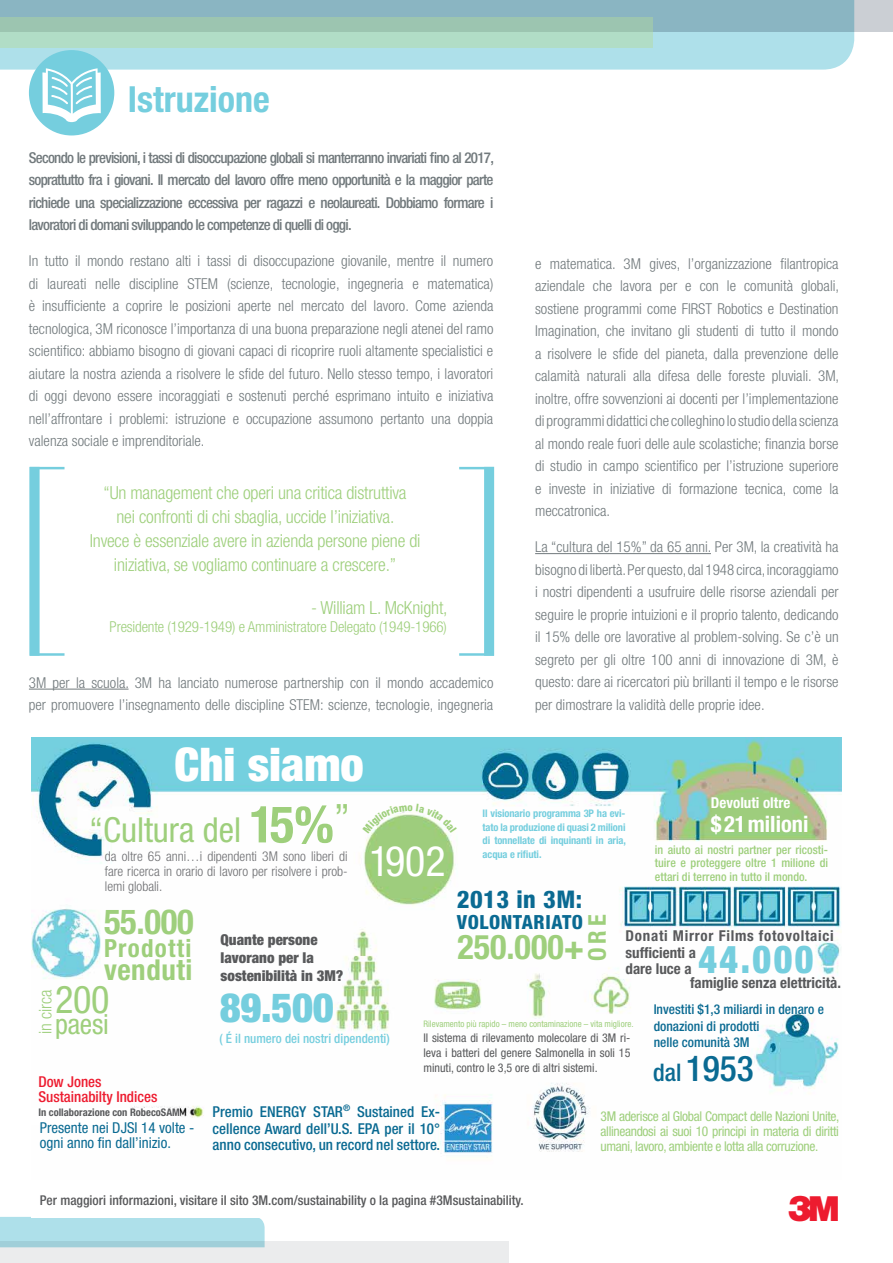
<style>
.page{position:relative;width:893px;height:1263px;background:#fff}
.page>*{position:absolute;margin:0;border:0;box-sizing:border-box;transform-origin:0 0}
.t1{font:900 condensed 46.5px "Helvetica Neue";color:#fff}
.t2{font:condensed 42px "Helvetica Neue";color:#fff}
.t3{font:900 condensed 40.5px "Helvetica Neue";color:#75cede}
.t4{font:900 condensed 38.7px "Helvetica Neue";color:#75cede;scale:.93 1}
.t5{font:condensed 38.25px "Helvetica Neue";color:#9ecf7c}
.t6{font:700 condensed 36px "Helvetica Neue";color:#75cede}
.t7{font:36px "Logo 3 M Font";color:#ed1b2f}
.t8{font:500 condensed 35.4px "Helvetica Neue";color:#0a6a92}
.t9{font:700 condensed 34.65px "Helvetica Neue";color:#9ecf7c}
.t10{font:condensed 34.5px "Helvetica Neue";color:#9ecf7c}
.t11{font:700 condensed 34.05px "Helvetica Neue";color:#9ecf7c}
.t12{font:700 condensed 28.8px "Helvetica Neue";letter-spacing:.02em;color:#9ecf7c}
.t13{font:condensed 27.9px "Helvetica Neue";letter-spacing:-.01em;color:#9ecf7c}
.t14{font:700 condensed 25.05px "Helvetica Neue";letter-spacing:.05em;color:#9ecf7c}
.t15{font:800 condensed 24.3px "Helvetica Neue";letter-spacing:.02em;color:#0a6a92}
.t16{font:700 condensed 24.3px "Helvetica Neue";color:#9ecf7c}
.t17{font:700 condensed 22.5px "Helvetica Neue";color:#fff}
.t18{font:800 condensed 19.5px "Helvetica Neue";letter-spacing:.03em;color:#0a6a92}
.t19{font:300 condensed 18px/24px "Helvetica Neue";letter-spacing:-.01em;color:#9ecf7c;text-align:center}
.t20{font:300 condensed 17.4px "Helvetica Neue";color:#9ecf7c}
.t21{font:300 condensed 15px/22.5px "Helvetica Neue";color:#71797c;text-align:justify}
.t22{font:500 condensed 15px/22.5px "Helvetica Neue";letter-spacing:-.05em;color:#71797c;text-align:justify}
.t23{font:500 condensed 15px/16.5px "Helvetica Neue";color:#0a6a92;text-align:justify}
.t24{font:300 condensed 15px "Helvetica Neue";letter-spacing:-.01em;color:#9ecf7c}
.t25{font:700 condensed 15px/16.5px "Helvetica Neue";letter-spacing:.05em;color:#58595b}
.t26{font:condensed 15px/15px "Helvetica Neue";color:#0a6a92}
.t27{font:900 condensed 15px/18px "Helvetica Neue";color:#58595b}
.t28{font:500 condensed 15px/15px "Helvetica Neue";color:#ed1b2f}
.t29{font:700 condensed 15px "Helvetica Neue";color:#58595b}
.t30{font:700 condensed 15px "Helvetica Neue";color:#fff}
.t31{font:condensed 13.5px/15px "Helvetica Neue";letter-spacing:-.025em;color:#9ecf7c;text-align:justify}
.t32{font:300 condensed 13.5px/15px "Helvetica Neue";color:#6d6e71;text-align:justify}
.t33{font:500 condensed 13.5px "Helvetica Neue";color:#58595b}
.t34{font:500 condensed 13.5px/16.5px "Helvetica Neue";color:#0a6a92}
.t35{font:500 condensed 12.9px "Helvetica Neue";color:#75cede}
.t36{font:condensed 12px/15px "Helvetica Neue";color:#58595b;text-align:justify}
.t37{font:500 condensed 12px/13.5px "Helvetica Neue";color:#9ecf7c;text-align:justify}
.t38{font:700 condensed 10.5px/13.5px "Helvetica Neue";letter-spacing:-.01em;color:#75cede;text-align:justify}
.t39{font:700 condensed 10.5px "Helvetica Neue";color:#58595b}
.t40{font:condensed 9px "Helvetica Neue";color:#9ecf7c}
.s1{font-weight:700;font-size:51px}
.s2{font-size:24.3px}
</style>
<div class="page">
<div style="left:0;top:1242px;width:508px;height:21px;background:#ebeced"></div>
<div style="left:0;top:0;width:893px;height:31px;background:#cbcfd4"></div>
<svg style="left:0;top:0;width:854px;height:70px;background:#9eccd8"></svg>
<div style="left:0;top:17px;width:653px;height:31px;background:linear-gradient(to right,#a6d1bb,#a6d1bb)"></div>
<svg style="left:0;top:1217px;width:265px;height:30px;background:#addde7"></svg>
<img style="left:31px;top:737px;width:810px;height:421px">
<hr style="left:535px;top:553px;width:176px;height:1px;background:#71797c">
<div style="left:30px;top:467px;width:36px;height:189px;border:2px solid #75cede"></div>
<div style="left:30px;top:467px;width:10px;height:189px;background:#75cede"></div>
<div style="left:458px;top:467px;width:36px;height:189px;border:2px solid #75cede"></div>
<div style="left:484px;top:467px;width:10px;height:189px;background:#75cede"></div>
<hr style="left:29px;top:689px;width:100px;height:1px;background:#71797c">
<div style="left:29px;top:50px;width:85px;height:85px;background:#75cede;border-radius:50%"></div>
<svg style="left:42px;top:68px;width:59px;height:54px"></svg>
<div style="left:12px;top:1108px;width:168px;height:17px;background:#fff"></div>
<svg style="left:363px;top:804px;width:94px;height:29px"></svg>
<h3 class="t6" style="left:128px;top:77px;width:143px">Istruzione</h3>
<p class="t22" style="left:29px;top:146px;width:466px">Secondo le previsioni, i tassi di disoccupazione globali si manterranno invariati fino al 2017, soprattutto fra i giovani. Il mercato del lavoro offre meno opportunità e la maggior parte richiede una specializzazione eccessiva per ragazzi e neolaureati. Dobbiamo formare i lavoratori di domani sviluppando le competenze di quelli di oggi.</p>
<p class="t21" style="left:29px;top:250px;width:466px">In tutto il mondo restano alti i tassi di disoccupazione giovanile, mentre il numero di laureati nelle discipline STEM (scienze, tecnologie, ingegneria e matematica) è insufficiente a coprire le posizioni aperte nel mercato del lavoro. Come azienda tecnologica, 3M riconosce l’importanza di una buona preparazione negli atenei del ramo scientifico: abbiamo bisogno di giovani capaci di ricoprire ruoli altamente specialistici e aiutare la nostra azienda a risolvere le sfide del futuro. Nello stesso tempo, i lavoratori di oggi devono essere incoraggiati e sostenuti perché esprimano intuito e iniziativa nell’affrontare i problemi: istruzione e occupazione assumono pertanto una doppia valenza sociale e imprenditoriale.</p>
<p class="t21" style="left:535px;top:252px;width:306px">e matematica. 3M gives, l’organizzazione filantropica aziendale che lavora per e con le comunità globali, sostiene programmi come FIRST Robotics e Destination Imagination, che invitano gli studenti di tutto il mondo a risolvere le sfide del pianeta, dalla prevenzione delle calamità naturali alla difesa delle foreste pluviali. 3M, inoltre, offre sovvenzioni ai docenti per l’implementazione di programmi didattici che colleghino lo studio della scienza al mondo reale fuori delle aule scolastiche; finanzia borse di studio in campo scientifico per l’istruzione superiore e investe in iniziative di formazione tecnica, come la meccatronica.</p>
<p class="t21" style="left:535px;top:535px;width:305px">La “cultura del 15%” da 65 anni. Per 3M, la creatività ha bisogno di libertà. Per questo, dal 1948 circa, incoraggiamo i nostri dipendenti a usufruire delle risorse aziendali per seguire le proprie intuizioni e il proprio talento, dedicando il 15% delle ore lavorative al problem-solving. Se c’è un segreto per gli oltre 100 anni di innovazione di 3M, è questo: dare ai ricercatori più brillanti il tempo e le risorse per dimostrare la validità delle proprie idee.</p>
<p class="t19" style="left:90px;top:480px;width:332px">“Un management che operi una critica distruttiva<br>nei confronti di chi sbaglia, uccide l’iniziativa.<br>Invece è essenziale avere in azienda persone piene di iniziativa, se vogliamo continuare a crescere.”</p>
<p class="t19" style="left:311px;top:596px;width:138px">- William L. McKnight,</p>
<p class="t24" style="left:110px;top:618px;width:339px">Presidente (1929-1949) e Amministratore Delegato (1949-1966)</p>
<p class="t21" style="left:29px;top:671px;width:466px">3M per la scuola. 3M ha lanciato numerose partnership con il mondo accademico per promuovere l’insegnamento delle discipline STEM: scienze, tecnologie, ingegneria</p>
<h1 class="t1" style="left:174px;top:735px;width:191px">Chi siamo</h1>
<p class="t30" style="left:711px;top:794px;width:81px">Devoluti oltre</p>
<h3 class="t17" style="left:711px;top:811px;width:99px">$21 milioni</h3>
<h3 class="t10" style="left:89px;top:810px;width:263px">“Cultura del <span class="s1">15%</span><sup>”</sup></h3>
<p class="t32" style="left:105px;top:848px;width:244px">da oltre 65 anni…i dipendenti 3M sono liberi di fare ricerca in orario di lavoro per risolvere i prob&shy;lemi globali.</p>
<h3 class="t9" style="left:104px;top:900px;width:91px">55.000</h3>
<h3 class="t14" style="left:104px;top:933px;width:89px">Prodotti</h3>
<h3 class="t12" style="left:104px;top:952px;width:90px">venduti</h3>
<h3 class="t5" style="left:55px;top:977px;width:56px">200</h3>
<p class="t38" style="left:483px;top:807px;width:145px">Il visionario programma 3P ha evi&shy;tato la produzione di quasi 2 milioni di tonnellate di inquinanti in aria, acqua e rifiuti.</p>
<p class="t37" style="left:655px;top:842px;width:175px">in aiuto ai nostri partner per ricosti&shy;tuire e proteggere oltre 1 milione di ettari di terreno in tutto il mondo.</p>
<h2 class="t2" style="left:369px;top:836px;width:78px">1902</h2>
<h3 class="t15" style="left:457px;top:884px;width:127px">2013 in 3M:</h3>
<h3 class="t18" style="left:457px;top:910px;width:127px">VOLONTARIATO</h3>
<h3 class="t11" style="left:457px;top:927px;width:128px">250.000+</h3>
<h3 class="t16" style="left:582px;top:961px;width:49px;rotate:-90deg">ORE</h3>
<p class="t25" style="left:625px;top:927px;width:210px">Donati Mirror Films fotovoltaici sufficienti a<br>dare luce a</p>
<p class="t29" style="left:690px;top:973px;width:152px">famiglie senza elettricità.</p>
<p class="t27" style="left:221px;top:930px;width:124px">Quante persone lavorano per la sostenibilità in 3M?</p>
<h3 class="t4" style="left:698px;top:936px;width:125px">44.000</h3>
<p class="t20" style="left:35px;top:1034px;width:46px;rotate:-90deg">in circa</p>
<h3 class="t3" style="left:220px;top:983px;width:115px">89.500</h3>
<p class="t35" style="left:220px;top:1030px;width:172px">( É il numero dei nostri dipendenti)</p>
<p class="t34" style="left:654px;top:1001px;width:172px">Investiti $1,3 miliardi in denaro e donazioni di prodotti<br>nelle comunità 3M</p>
<h3 class="t8" style="left:653px;top:1047px;width:102px"><span class="s2">dal</span> 1953</h3>
<h3 class="t13" style="left:55px;top:1008px;width:55px">paesi</h3>
<p class="t40" style="left:423px;top:1018px;width:212px">Rilevamento più rapido – meno contaminazione – vita migliore.</p>
<p class="t36" style="left:423px;top:1030px;width:209px">Il sistema di rilevamento molecolare di 3M ri&shy;leva i batteri del genere Salmonella in soli 15 minuti, contro le 3,5 ore di altri sistemi.</p>
<p class="t31" style="left:601px;top:1108px;width:240px">3M aderisce al Global Compact delle Nazioni Unite, allineandosi ai suoi 10 principi in materia di diritti umani, lavoro, ambiente e lotta alla corruzione.</p>
<p class="t28" style="left:38px;top:1074px;width:121px">Dow Jones<br>Sustainabilty Indices</p>
<p class="t39" style="left:38px;top:1106px;width:143px">In collaborazione con RobecoSAM</p>
<p class="t26" style="left:40px;top:1120px;width:156px">Presente nei DJSI 14 volte - ogni anno fin dall’inizio.</p>
<p class="t23" style="left:213px;top:1103px;width:229px">Premio ENERGY STAR<sup>®</sup> Sustained Ex&shy;cellence Award dell’U.S. EPA per il 10° anno consecutivo, un record nel settore.</p>
<p class="t33" style="left:40px;top:1192px;width:485px">Per maggiori informazioni, visitare il sito 3M.com/sustainability o la pagina #3Msustainability.</p>
<h3 class="t7" style="left:789px;top:1191px;width:59px">3</h3>
</div>
